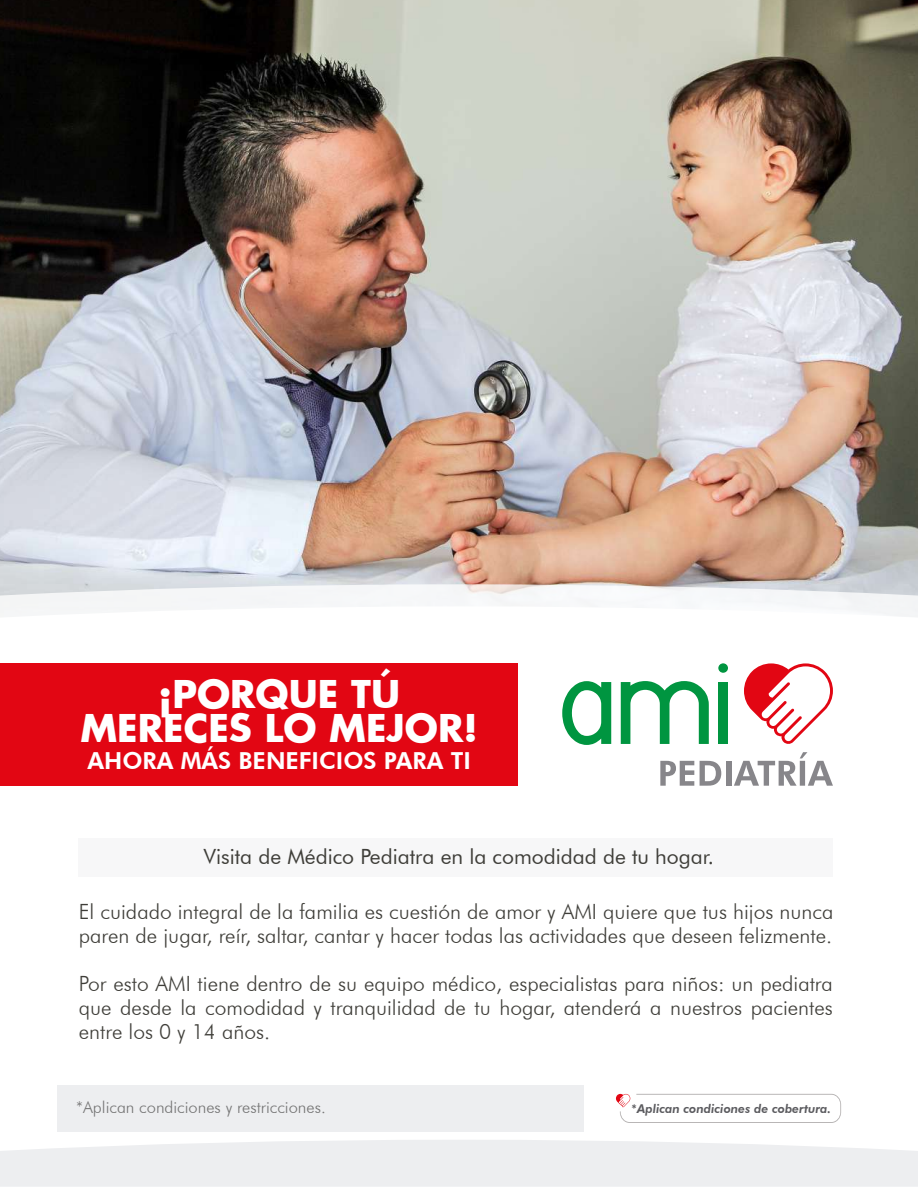
<style>
.page{position:relative;width:918px;height:1188px;background:#fff}
.page>*{position:absolute;margin:0;border:0;box-sizing:border-box;transform-origin:0 0}
.t1{font:700 37.35px/34px "Futura";color:#fff;text-align:center}
.t2{font:800 23.4px "Futura BT";color:#fff}
.t3{font:300 21px/24px "Futura BT";color:#3f3e39}
.t4{font:21px "Futura BT";color:#3f3e39}
.t5{font:300 16.5px "Futura BT";color:#757575}
.t6{font:italic 800 12.15px "Futura BT";color:#5b5b5f}
</style>
<div class="page">
<img style="left:0;top:0;width:918px;height:584px">
<svg style="left:0;top:584px;width:918px;height:22px;fill:#f5f6f7"></svg>
<svg style="left:0;top:606px;width:918px;height:138px"></svg>
<svg style="left:0;top:1140px;width:918px;height:47px;background:#eeeff1"></svg>
<div style="left:0;top:663px;width:518px;height:123px;background:#e20613"></div>
<svg style="left:744px;top:663px;width:89px;height:81px"></svg>
<svg style="left:562px;top:681px;width:49px;height:64px"></svg>
<svg style="left:621px;top:681px;width:88px;height:63px"></svg>
<div style="left:718px;top:682px;width:10px;height:62px;background:#009540"></div>
<div style="left:718px;top:663px;width:10px;height:10px;background:#009540;border-radius:5px"></div>
<svg style="left:660px;top:761px;width:34px;height:25px"></svg>
<svg style="left:700px;top:761px;width:21px;height:25px"></svg>
<div style="left:726px;top:761px;width:5px;height:25px;background:#87868a"></div>
<svg style="left:734px;top:752px;width:99px;height:34px"></svg>
<div style="left:79px;top:838px;width:754px;height:38px;background:#f7f7f8"></div>
<div style="left:58px;top:1085px;width:526px;height:47px;background:#edeef0"></div>
<svg style="left:616px;top:1094px;width:225px;height:29px"></svg>
<h1 class="t1" style="left:81px;top:676px;width:399px">¡PORQUE TÚ<br>MERECES LO MEJOR!</h1>
<p class="t2" style="left:87px;top:746px;width:385px">AHORA MÁS BENEFICIOS PARA TI</p>
<p class="t4" style="left:204px;top:844px;width:512px">Visita de Médico Pediatra en la comodidad de tu hogar.</p>
<p class="t3" style="left:79px;top:899px;width:756px">El cuidado integral de la familia es cuestión de amor y AMI quiere que tus hijos nunca paren de jugar, reír, saltar, cantar y hacer todas las actividades que deseen felizmente.</p>
<p class="t3" style="left:79px;top:971px;width:756px;text-align:justify">Por esto AMI tiene dentro de su equipo médico, especialistas para niños: un pediatra que desde la comodidad y tranquilidad de tu hogar, atenderá a nuestros pacientes entre los 0 y 14 años.</p>
<p class="t5" style="left:76px;top:1097px;width:251px">*Aplican condiciones y restricciones.</p>
<p class="t6" style="left:631px;top:1101px;width:201px">*Aplican condiciones de cobertura.</p>
</div>
